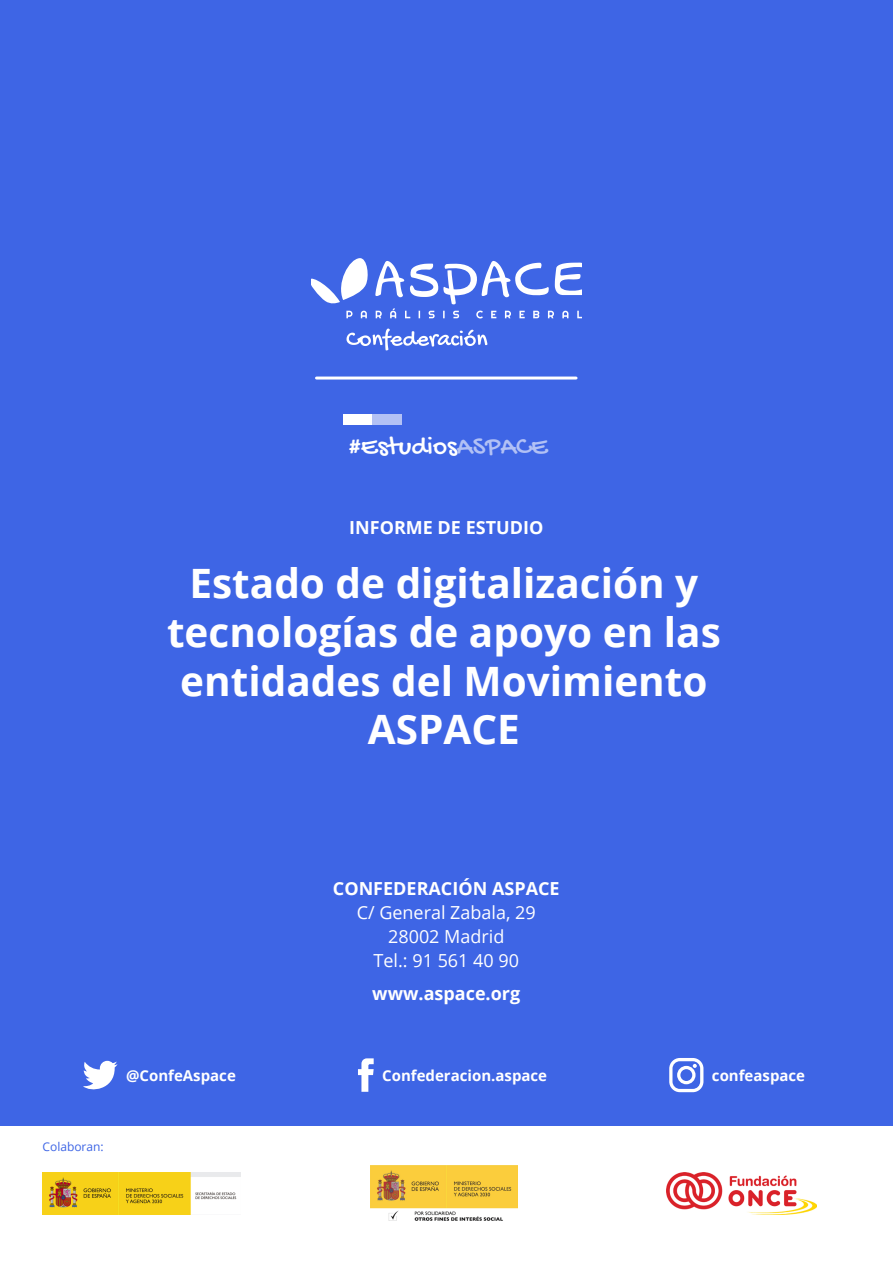
<style>
.page{position:relative;width:893px;height:1263px;background:#fff}
.page>*{position:absolute;margin:0;border:0;box-sizing:border-box;transform-origin:0 0}
.t1{font:700 40.5px/48.6px "Open Sans";color:#fff;text-align:center}
.t2{font:27px "Gochi Hand";color:#fff}
.t3{font:700 18px "Open Sans";color:#fff}
.t4{font:18px/24px "Open Sans";color:#fff;text-align:center}
.t5{font:700 15px "Open Sans";color:#fff}
.t6{font:12px "Open Sans";color:#3e65e5}
.s1{color:#b2c1f5}
</style>
<div class="page">
<img style="left:667px;top:1172px;width:149px;height:43px">
<div style="left:0;top:0;width:893px;height:1125px;background:#3e65e5"></div>
<div style="left:344px;top:414px;width:29px;height:11px;background:#fff"></div>
<div style="left:373px;top:414px;width:29px;height:11px;background:#b2c1f5"></div>
<svg style="left:83px;top:1061px;width:35px;height:29px"></svg>
<svg style="left:358px;top:1058px;width:16px;height:34px"></svg>
<svg style="left:669px;top:1058px;width:34px;height:34px"></svg>
<hr style="left:316px;top:377px;width:260px;height:3px;background:#fff">
<svg style="left:312px;top:258px;width:269px;height:60px"></svg>
<svg style="left:346px;top:328px;width:141px;height:22px"></svg>
<img style="left:43px;top:1172px;width:197px;height:43px">
<img style="left:370px;top:1165px;width:148px;height:56px">
<p class="t2" style="left:349px;top:432px;width:201px">#Estudios<span class="s1">ASPACE</span></p>
<p class="t3" style="left:349px;top:514px;width:196px">INFORME DE ESTUDIO</p>
<p class="t1" style="left:167px;top:558px;width:555px">Estado de digitalización y tecnologías de apoyo en las entidades del Movimiento<br>ASPACE</p>
<p class="t3" style="left:333px;top:876px;width:228px">CONFEDERACIÓN ASPACE</p>
<p class="t4" style="left:357px;top:900px;width:181px">C/ General Zabala, 29<br>28002 Madrid<br>Tel.: 91 561 40 90</p>
<p class="t3" style="left:372px;top:980px;width:149px">www.aspace.org</p>
<p class="t6" style="left:43px;top:1138px;width:63px">Colaboran:</p>
<p class="t5" style="left:126px;top:1065px;width:111px">@ConfeAspace</p>
<p class="t5" style="left:382px;top:1065px;width:166px">Confederacion.aspace</p>
<p class="t5" style="left:712px;top:1065px;width:95px">confeaspace</p>
</div>
